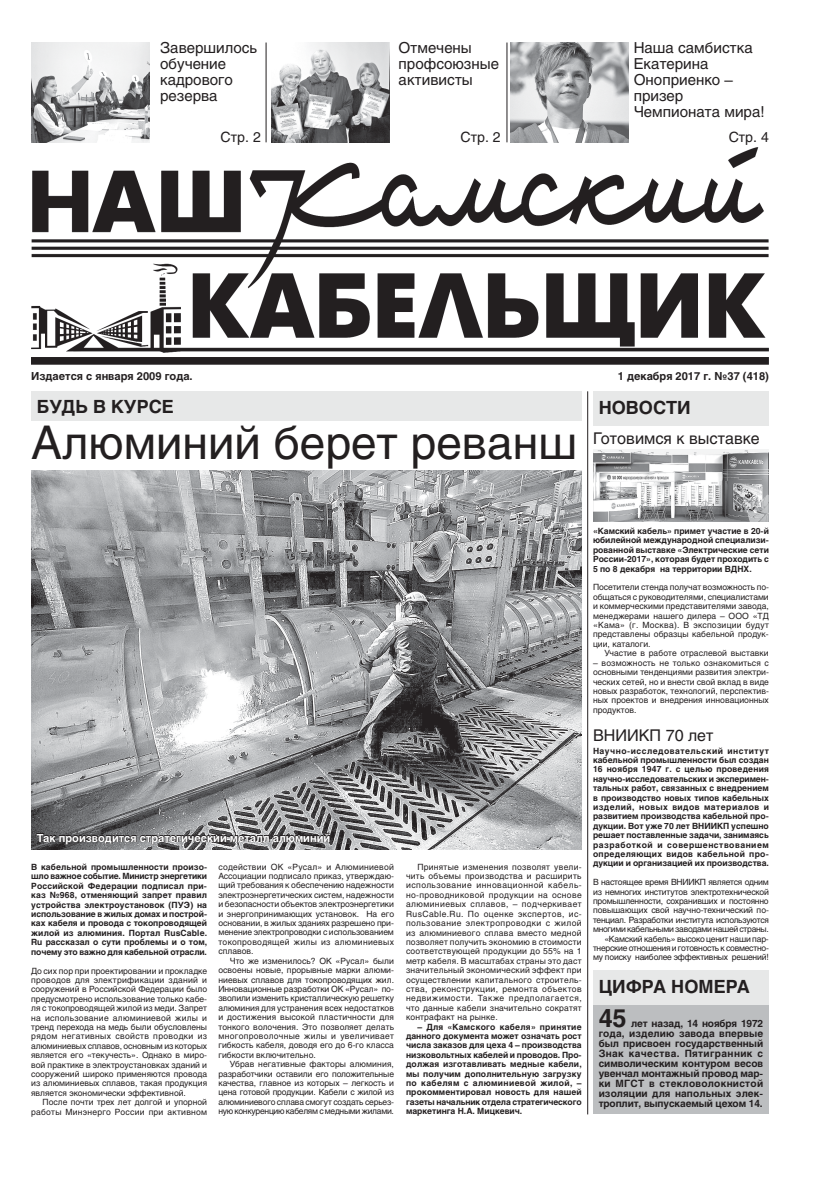
<style>
.page{position:relative;width:820px;height:1191px;background:#fff}
.page>*{position:absolute;margin:0;border:0;box-sizing:border-box;transform-origin:0 0}
.t1{font:46px "Helios";color:#231f20}
.t2{font:700 25px "Helios";color:#231f20}
.t3{font:700 18px "Helios";color:#231f20}
.t4{font:16px "Helios";color:#231f20}
.t5{font:15px/16px "Helios";color:#231f20}
.t6{font:14px "Helios";color:#231f20}
.t7{font:700 11px "Helios";color:#231f20}
.t8{font:700 11px "Helios";color:#fff}
.t9{font:700 10px/10px "Helios";letter-spacing:.01em;color:#231f20;text-align:justify}
.t10{font:8.5px/9.4px "Helios";letter-spacing:-.005em;color:#231f20;text-align:justify}
.t11{font:700 8.5px/9.4px "Helios";color:#231f20;text-align:justify}
.t12{font:8.5px/9.4px "Helios";letter-spacing:-.025em;color:#231f20;text-align:right}
.t13{font:8.5px/9.4px "Helios";letter-spacing:.025em;color:#231f20;text-align:right}
</style>
<div class="page">
<div style="left:592px;top:986px;width:176px;height:128px;background:#bcbec0"></div>
<hr style="left:587px;top:391px;width:1px;height:723px;background:#231f20">
<img style="left:31px;top:147px;width:737px;height:218px">
<hr style="left:265px;top:43px;width:1px;height:99px;background:#231f20">
<hr style="left:506px;top:43px;width:1px;height:99px;background:#231f20">
<div style="left:31px;top:391px;width:550px;height:30px;background:#e7e8e8"></div>
<div style="left:592px;top:391px;width:176px;height:34px;background:#e7e8e8"></div>
<div style="left:592px;top:970px;width:176px;height:34px;background:#e7e8e8"></div>
<img style="left:31px;top:43px;width:118px;height:99px">
<img style="left:510px;top:43px;width:118px;height:99px">
<img style="left:31px;top:471px;width:550px;height:378px">
<img style="left:271px;top:43px;width:118px;height:99px">
<svg style="left:36px;top:830px;width:294px;height:16px;background:#616061"></svg>
<img style="left:593px;top:449px;width:175px;height:72px">
<h3 class="t5" style="left:160px;top:40px;width:99px">Завершилось обучение кадрового резерва</h3>
<h3 class="t5" style="left:398px;top:40px;width:102px">Отмечены профсоюзные активисты</h3>
<h3 class="t6" style="left:460px;top:128px;width:42px">Стр. 2</h3>
<h3 class="t6" style="left:220px;top:128px;width:42px">Стр. 2</h3>
<h3 class="t5" style="left:633px;top:40px;width:132px">Наша самбистка<br>Екатерина<br>Оноприенко – призер<br>Чемпионата мира!</h3>
<h3 class="t6" style="left:728px;top:128px;width:42px">Стр. 4</h3>
<p class="t7" style="left:31px;top:370px;width:163px">Издается с января 2009 года.</p>
<p class="t7" style="left:617px;top:370px;width:152px">1 декабря 2017 г. №37 (418)</p>
<h3 class="t3" style="left:37px;top:396px;width:138px">будь в курсе</h3>
<h1 class="t1" style="left:31px;top:413px;width:547px">Алюминий берет реванш</h1>
<h3 class="t3" style="left:598px;top:397px;width:91px">новости</h3>
<h3 class="t4" style="left:592px;top:428px;width:168px">Готовимся к выставке</h3>
<p class="t8" style="left:37px;top:831px;width:295px">Так производится стратегический металл алюминий</p>
<p class="t11" style="left:31px;top:862px;width:177px">В кабельной промышленности произо&shy;шло важное событие. Министр энергетики Российской Федерации подписал при&shy;каз №968, отменяющий запрет правил устройства электроустановок (ПУЭ) на использование в жилых домах и построй&shy;ках кабеля и провода с токопроводящей жилой из алюминия. Портал RusCable.<br>Ru рассказал о сути проблемы и о том, почему это важно для кабельной отрасли.</p>
<p class="t10" style="left:31px;top:965px;width:177px">До сих пор при проектировании и прокладке проводов для электрификации зданий и сооружений в Российской Федерации было предусмотрено использование только кабе&shy;ля с токопроводящей жилой из меди. Запрет на использование алюминиевой жилы и тренд перехода на медь были обусловлены рядом негативных свойств проводки из алюминиевых сплавов, основным из которых является его «текучесть». Однако в миро&shy;вой практике в электроустановках зданий и сооружений широко применяются провода из алюминиевых сплавов, такая продукция является экономически эффективной.</p>
<p class="t13" style="left:31px;top:1097px;width:177px">После почти трех лет долгой и упорной работы Минэнерго России при активном</p>
<p class="t10" style="left:218px;top:861px;width:177px">содействии ОК «Русал» и Алюминиевой Ассоциации подписало приказ, утверждаю&shy;щий требования к обеспечению надежности электроэнергетических систем, надежности и безопасности объектов электроэнергетики и энергопринимающих установок. На его основании, в жилых зданиях разрешено при&shy;менение электропроводки с использованием токопроводящей жилы из алюминиевых сплавов.</p>
<p class="t10" style="left:218px;top:955px;width:177px;text-indent:11px">Что же изменилось? ОК «Русал» были освоены новые, прорывные марки алюми&shy;ниевых сплавов для токопроводящих жил.<br>Инновационные разработки ОК «Русал» по&shy;зволили изменить кристаллическую решетку алюминия для устранения всех недостатков и достижения высокой пластичности для тонкого волочения. Это позволяет делать многопроволочные жилы и увеличивает гибкость кабеля, доводя его до 6-го класса гибкости включительно.</p>
<p class="t10" style="left:218px;top:1059px;width:177px;text-indent:11px">Убрав негативные факторы алюминия, разработчики оставили его положительные качества, главное из которых – легкость и цена готовой продукции. Кабели с жилой из алюминиевого сплава смогут создать серьез&shy;ную конкуренцию кабелям с медными жилами.</p>
<p class="t10" style="left:406px;top:861px;width:177px;text-indent:11px">Принятые изменения позволят увели&shy;чить объемы производства и расширить использование инновационной кабель&shy;но-проводниковой продукции на основе алюминиевых сплавов, – подчеркивает RusCable.Ru. По оценке экспертов, ис&shy;пользование электропроводки с жилой из алюминиевого сплава вместо медной позволяет получить экономию в стоимости соответствующей продукции до 55% на 1 метр кабеля. В масштабах страны это даст значительный экономический эффект при осуществлении капитального строитель&shy;ства, реконструкции, ремонта объектов недвижимости. Также предполагается, что данные кабели значительно сократят контрафакт на рынке.</p>
<p class="t11" style="left:406px;top:1021px;width:177px;text-indent:11px">– Для «Камского кабеля» принятие данного документа может означать рост числа заказов для цеха 4 – производства низковольтных кабелей и проводов. Про&shy;должая изготавливать медные кабели, мы получим дополнительную загрузку по кабелям с алюминиевой жилой, – прокомментировал новость для нашей газеты начальник отдела стратегического маркетинга Н.А. Мицкевич.</p>
<p class="t11" style="left:592px;top:526px;width:177px">«Камский кабель» примет участие в 20-й юбилейной международной специализи&shy;рованной выставке «Электрические сети России-2017», которая будет проходить с 5 по 8 декабря на территории ВДН</p>
<p class="t11" style="left:743px;top:564px;width:10px">Х.</p>
<p class="t10" style="left:592px;top:582px;width:177px">Посетители стенда получат возможность по&shy;общаться с руководителями, специалистами и коммерческими представителями завода, менеджерами нашего дилера – ООО «ТД «Кама» (г. Москва). В экспозиции будут представлены образцы кабельной продук&shy;ции, каталоги.</p>
<p class="t10" style="left:604px;top:648px;width:166px">Участие в работе отраслевой выставки</p>
<p class="t10" style="left:592px;top:657px;width:177px">– возможность не только ознакомиться с основными тенденциями развития электри&shy;ческих сетей, но и внести свой вклад в виде новых разработок, технологий, перспектив&shy;ных проектов и внедрения инновационных продуктов.</p>
<h3 class="t4" style="left:592px;top:725px;width:122px">ВНИИКП 70 лет</h3>
<p class="t11" style="left:592px;top:746px;width:177px">Научно-исследовательский институт кабельной промышленности был создан 16 ноября 1947 г. с целью проведения научно-исследовательских и эксперимен&shy;тальных работ, связанных с внедрением в производство новых типов кабельных изделий, новых видов материалов и развитием производства кабельной про&shy;дукции. Вот уже 70 лет ВН ИИКП успешно решает поставленные задачи, занимаясь разработкой и совершенствованием определяющих видов кабельной про&shy;дукции и организацией их производства.</p>
<p class="t12" style="left:592px;top:877px;width:177px">В настоящее время ВНИИКП является одним из немногих институтов электротехнической промышленности, сохранивших и постоянно повышающих свой научно-технический по&shy;тенциал. Разработки института используются многими кабельными заводами нашей страны. «Камский кабель» высоко ценит наши пар&shy;тнерские отношения и готовность к совместно&shy;му поиску наиболее эффективных решений!</p>
<h3 class="t3" style="left:598px;top:976px;width:153px">цифра номера</h3>
<h2 class="t2" style="left:598px;top:1003px;width:29px">45</h2>
<p class="t9" style="left:598px;top:1018px;width:166px;text-indent:32px">лет назад, 14 ноября 1972 года, изделию завода впервые был присвоен государственный Знак качества. Пятигранник с символическим контуром весов увенчал монтажный провод мар&shy;ки МГСТ в стекловолокнистой изоляции для напольных элек&shy;троплит, выпускаемый цехом 14.</p>
</div>
